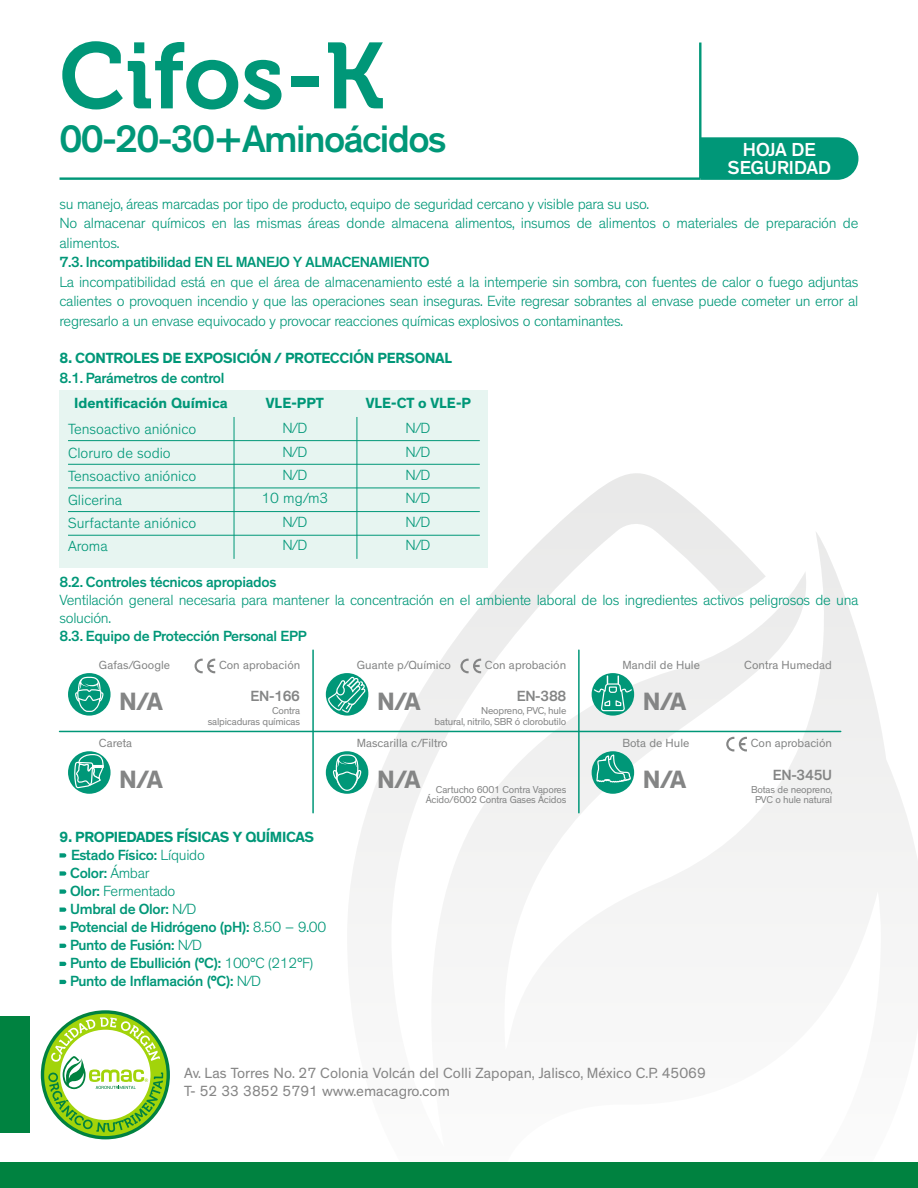
<style>
.page{position:relative;width:918px;height:1188px;background:#fff}
.page>*{position:absolute;margin:0;border:0;box-sizing:border-box;transform-origin:0 0}
.t1{font:93px "Museo 700";color:#009778}
.t2{font:500 39px "Theinhardt";letter-spacing:-.04em;color:#009778}
.t3{font:700 25.5px "Theinhardt";color:#848585}
.t4{font:500 19.2px/18px "Theinhardt";letter-spacing:-.005em;color:#fff;text-align:center}
.t5{font:300 15px/23.4px "Theinhardt";letter-spacing:-.02em;color:#009778;text-align:justify}
.t6{font:500 15px/18px "Theinhardt";letter-spacing:-.02em;color:#009778}
.t7{font:15px/18px "Theinhardt";color:#868686}
.t8{font:300 15px/23.4px "Theinhardt";color:#009778}
.t9{font:700 15px "Theinhardt";letter-spacing:-.02em;color:#009778}
.t10{font:700 15px "Theinhardt";color:#009778}
.t11{font:500 15px "Theinhardt";letter-spacing:-.02em;color:#848585}
.t12{font:12px "Theinhardt";color:#848585}
.t13{font:10.2px/10.5px "Theinhardt";letter-spacing:-.02em;color:#848585;text-align:right}
.s1{font-weight:700}
.s2{font-weight:300}
</style>
<div class="page">
<div style="left:60px;top:390px;width:428px;height:177px;background:#e7f5f1"></div>
<hr style="left:68px;top:440px;width:412px;height:1px;background:#009778">
<hr style="left:68px;top:464px;width:412px;height:1px;background:#009778">
<hr style="left:68px;top:511px;width:412px;height:1px;background:#009778">
<hr style="left:68px;top:535px;width:412px;height:1px;background:#009778">
<hr style="left:68px;top:488px;width:412px;height:1px;background:#009778">
<hr style="left:234px;top:417px;width:1px;height:142px;background:#009778">
<hr style="left:357px;top:417px;width:1px;height:142px;background:#009778">
<svg style="left:347px;top:473px;width:571px;height:454px"></svg>
<svg style="left:41px;top:1010px;width:129px;height:129px"></svg>
<div style="left:0;top:1162px;width:918px;height:26px;background:#008240"></div>
<div style="left:0;top:1017px;width:29px;height:116px;background:#008240"></div>
<hr style="left:60px;top:177px;width:640px;height:3px;background:#009778">
<hr style="left:699px;top:43px;width:2px;height:135px;background:#009778">
<svg style="left:700px;top:137px;width:158px;height:43px;background:#099a7d"></svg>
<svg style="left:68px;top:673px;width:43px;height:43px"></svg>
<svg style="left:75px;top:676px;width:29px;height:37px"></svg>
<svg style="left:195px;top:659px;width:20px;height:14px"></svg>
<hr style="left:60px;top:731px;width:781px;height:1px;background:#009778">
<div style="left:68px;top:751px;width:43px;height:43px;background:#009778;border-radius:50%"></div>
<svg style="left:73px;top:753px;width:31px;height:41px"></svg>
<hr style="left:312px;top:650px;width:2px;height:163px;background:#009778">
<hr style="left:578px;top:650px;width:2px;height:163px;background:#009778">
<svg style="left:460px;top:659px;width:21px;height:14px"></svg>
<svg style="left:326px;top:673px;width:42px;height:43px"></svg>
<svg style="left:327px;top:677px;width:40px;height:35px"></svg>
<div style="left:326px;top:751px;width:42px;height:43px;background:#009778;border-radius:50%"></div>
<svg style="left:332px;top:754px;width:30px;height:38px"></svg>
<svg style="left:592px;top:673px;width:42px;height:43px"></svg>
<svg style="left:593px;top:675px;width:40px;height:37px"></svg>
<svg style="left:726px;top:737px;width:21px;height:14px"></svg>
<div style="left:592px;top:751px;width:42px;height:43px;background:#009778;border-radius:50%"></div>
<svg style="left:596px;top:754px;width:35px;height:31px"></svg>
<svg style="left:60px;top:853px;width:6px;height:5px"></svg>
<svg style="left:60px;top:871px;width:6px;height:5px"></svg>
<svg style="left:60px;top:889px;width:6px;height:5px"></svg>
<svg style="left:60px;top:908px;width:6px;height:4px"></svg>
<svg style="left:60px;top:926px;width:6px;height:4px"></svg>
<svg style="left:60px;top:962px;width:6px;height:4px"></svg>
<svg style="left:60px;top:980px;width:6px;height:4px"></svg>
<svg style="left:60px;top:944px;width:6px;height:4px"></svg>
<h1 class="t1" style="left:60px;top:25px;width:326px">Cifos-K</h1>
<h2 class="t2" style="left:60px;top:115px;width:389px">00-20-30+Aminoácidos</h2>
<p class="t4" style="left:728px;top:141px;width:105px">HOJA DE<br>SEGURIDAD</p>
<p class="t5" style="left:60px;top:194px;width:801px;line-height:19.5px;text-align:left">su manejo, áreas marcadas por tipo de producto, equipo de seguridad cercano y visible para su uso.<br>No almacenar químicos en las mismas áreas donde almacena alimentos, insumos de alimentos o materiales de preparación de alimentos.</p>
<p class="t6" style="left:60px;top:253px;width:372px">7.3. Incompatibilidad EN EL MANEJO Y ALMACENAMIENTO</p>
<p class="t5" style="left:60px;top:272px;width:800px;line-height:19.5px">La incompatibilidad está en que el área de almacenamiento esté a la intemperie sin sombra, con fuentes de calor o fuego adjuntas calientes o provoquen incendio y que las operaciones sean inseguras. Evite regresar sobrantes al envase puede cometer un error al regresarlo a un envase equivocado y provocar reacciones químicas explosivos o contaminantes.</p>
<p class="t9" style="left:60px;top:349px;width:394px">8. CONTROLES DE EXPOSICIÓN / PROTECCIÓN PERSONAL</p>
<p class="t6" style="left:60px;top:369px;width:166px">8.1. Parámetros de control</p>
<p class="t10" style="left:74px;top:394px;width:155px">Identificación Química</p>
<p class="t9" style="left:266px;top:394px;width:60px">VLE-PPT</p>
<p class="t9" style="left:366px;top:394px;width:107px">VLE-CT o VLE-P</p>
<p class="t8" style="left:68px;top:418px;width:130px">Tensoactivo aniónico<br>Cloruro de sodio<br>Tensoactivo aniónico<br>Glicerina<br>Surfactante aniónico<br>Aroma</p>
<p class="t5" style="left:261px;top:417px;width:68px;text-align:center">N/D<br>N/D<br>N/D<br>10 mg/m3<br>N/D<br>N/D</p>
<p class="t5" style="left:405px;top:417px;width:27px">N/D N/D N/D N/D N/D N/D</p>
<p class="t6" style="left:60px;top:573px;width:218px">8.2. Controles técnicos apropiados</p>
<p class="t5" style="left:60px;top:591px;width:800px;line-height:18px">Ventilación general necesaria para mantener la concentración en el ambiente laboral de los ingredientes activos peligrosos de una solución.</p>
<p class="t6" style="left:60px;top:627px;width:249px">8.3. Equipo de Protección Personal EPP</p>
<p class="t12" style="left:99px;top:658px;width:73px">Gafas/Google</p>
<p class="t12" style="left:219px;top:658px;width:83px">Con aprobación</p>
<p class="t11" style="left:251px;top:687px;width:51px">EN-166</p>
<p class="t13" style="left:208px;top:706px;width:94px">Contra<br>salpicaduras químicas</p>
<h3 class="t3" style="left:119px;top:685px;width:45px">N/A</h3>
<p class="t12" style="left:99px;top:736px;width:35px">Careta</p>
<h3 class="t3" style="left:119px;top:764px;width:45px">N/A</h3>
<p class="t6" style="left:70px;top:828px;width:258px;text-indent:-11px"><span class="s1">9. PROPIEDADES FÍSICAS Y QUÍMICAS<br></span>Estado Físico: <span class="s2">Líquido<br></span>Color: <span class="s2">Ámbar<br></span>Olor: <span class="s2">Fermentado<br></span>Umbral de Olor: <span class="s2">N/D<br></span>Potencial de Hidrógeno (pH): <span class="s2">8.50 – 9.00<br></span>Punto de Fusión: <span class="s2">N/D<br></span>Punto de Ebullición (°C): <span class="s2">100°C (212°F)<br></span>Punto de Inflamación (°C): <span class="s2">N/D</span></p>
<p class="t12" style="left:357px;top:658px;width:96px">Guante p/Químico</p>
<p class="t12" style="left:485px;top:658px;width:83px">Con aprobación</p>
<p class="t11" style="left:517px;top:687px;width:51px">EN-388</p>
<p class="t13" style="left:435px;top:706px;width:133px">Neopreno, PVC, hule<br>batural, nitrilo, SBR ó clorobutilo</p>
<h3 class="t3" style="left:377px;top:685px;width:45px">N/A</h3>
<p class="t12" style="left:357px;top:736px;width:92px">Mascarilla c/Filtro</p>
<h3 class="t3" style="left:377px;top:764px;width:45px">N/A</h3>
<p class="t13" style="left:426px;top:784px;width:142px">Cartucho 6001 Contra Vapores<br>Ácido/6002 Contra Gases Ácidos</p>
<p class="t12" style="left:623px;top:658px;width:79px">Mandil de Hule</p>
<p class="t12" style="left:744px;top:658px;width:89px">Contra Humedad</p>
<h3 class="t3" style="left:643px;top:685px;width:45px">N/A</h3>
<p class="t12" style="left:623px;top:736px;width:68px">Bota de Hule</p>
<p class="t12" style="left:751px;top:736px;width:83px">Con aprobación</p>
<p class="t11" style="left:773px;top:766px;width:61px">EN-345U</p>
<p class="t13" style="left:751px;top:784px;width:83px;text-align:center">Botas de neopreno,<br>PVC o hule natural</p>
<h3 class="t3" style="left:643px;top:764px;width:45px">N/A</h3>
<p class="t7" style="left:184px;top:1065px;width:523px">Av. Las Torres No. 27 Colonia Volcán del Colli Zapopan, Jalisco, México C.P. 45069<br>T- 52 33 3852 5791 www.emacagro.com</p>
</div>
